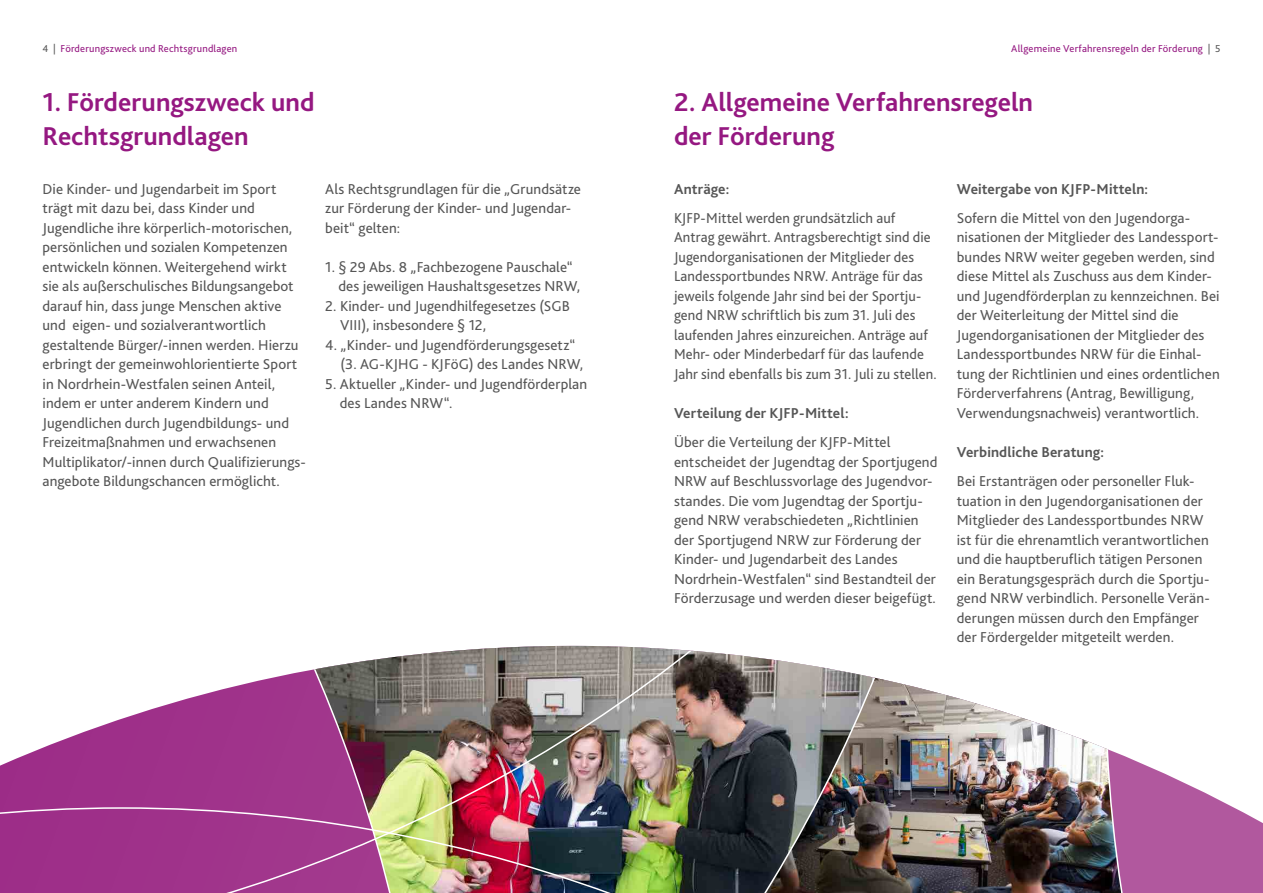
<style>
.page{position:relative;width:1263px;height:893px;background:#fff}
.page>*{position:absolute;margin:0;border:0;box-sizing:border-box;transform-origin:0 0}
.t1{font:700 27px/34.2px "Bliss 2";color:#951881}
.t2{font:15px/19.5px "Bliss 2";letter-spacing:.005em;color:#565656}
.t3{font:700 15px "Bliss 2";letter-spacing:.01em;color:#565656}
.t4{font:10.5px "Bliss 2";letter-spacing:.02em;color:#951881}
.s1{color:#565656}
</style>
<div class="page">
<img style="left:980px;top:704px;width:124px;height:103px">
<img style="left:0;top:646px;width:980px;height:161px">
<img style="left:0;top:807px;width:1104px;height:86px">
<svg style="left:1104px;top:747px;width:159px;height:146px"></svg>
<p class="t4" style="left:43px;top:42px;width:196px"><span class="s1">4 |</span> Förderungszweck und Rechtsgrundlagen</p>
<p class="t4" style="left:1011px;top:42px;width:211px">Allgemeine Verfahrensregeln der Förderung <span class="s1">| 5</span></p>
<h1 class="t1" style="left:43px;top:84px;width:274px">1. Förderungszweck und<br>Rechtsgrundlagen</h1>
<h1 class="t1" style="left:674px;top:84px;width:361px">2. Allgemeine Verfahrensregeln der Förderung</h1>
<p class="t2" style="left:325px;top:179px;width:257px">Als Rechtsgrundlagen für die „Grundsätze zur Förderung der Kinder- und Jugendar&shy;beit“ gelten:</p>
<p class="t2" style="left:338px;top:257px;width:243px;text-indent:-13px">1. § 29 Abs. 8 „Fachbezogene Pauschale“ des jeweiligen Haushaltsgesetzes NRW,</p>
<p class="t2" style="left:340px;top:296px;width:232px;text-indent:-15px">2. Kinder- und Jugendhilfegesetzes (SGB<br>VIII), insbesondere § 12,</p>
<p class="t2" style="left:340px;top:335px;width:244px;text-indent:-15px">4. „Kinder- und Jugendförderungsgesetz“ (3. AG-KJHG - KJFöG) des Landes NRW,</p>
<p class="t2" style="left:340px;top:374px;width:249px;text-indent:-14px">5. Aktueller „Kinder- und Jugendförderplan des Landes NRW“.</p>
<p class="t2" style="left:43px;top:179px;width:265px">Die Kinder- und Jugendarbeit im Sport trägt mit dazu bei, dass Kinder und Jugendliche ihre körperlich-motorischen, persönlichen und sozialen Kompetenzen entwickeln können. Weitergehend wirkt sie als außerschulisches Bildungsangebot darauf hin, dass junge Menschen aktive und eigen- und sozialverantwortlich gestaltende Bürger/-innen werden. Hierzu erbringt der gemeinwohlorientierte Sport in Nordrhein-Westfalen seinen Anteil, indem er unter anderem Kindern und Jugendlichen durch Jugendbildungs- und Freizeitmaßnahmen und erwachsenen Multiplikator/-innen durch Qualifizierungs&shy;angebote Bildungschancen ermöglicht.</p>
<p class="t3" style="left:674px;top:179px;width:57px">Anträge:</p>
<p class="t3" style="left:957px;top:179px;width:193px">Weitergabe von KJFP-Mitteln:</p>
<p class="t2" style="left:957px;top:208px;width:264px">Sofern die Mittel von den Jugendorga&shy;nisationen der Mitglieder des Landessport&shy;bundes NRW weiter gegeben werden, sind diese Mittel als Zuschuss aus dem Kinder&shy;und Jugendförderplan zu kennzeichnen. Bei der Weiterleitung der Mittel sind die Jugendorganisationen der Mitglieder des Landessportbundes NRW für die Einhal&shy;tung der Richtlinien und eines ordentlichen Förderverfahrens (Antrag, Bewilligung, Verwendungsnachweis) verantwortlich.</p>
<p class="t3" style="left:957px;top:443px;width:149px">Verbindliche Beratung:</p>
<p class="t2" style="left:957px;top:471px;width:254px">Bei Erstanträgen oder personeller Fluk-- tuation in den Jugendorganisationen der Mitglieder des Landessportbundes NRW ist für die ehrenamtlich verantwortlichen und die hauptberuflich tätigen Personen ein Beratungsgespräch durch die Sportju&shy;gend NRW verbindlich. Personelle Verän&shy;derungen müssen durch den Empfänger der Fördergelder mitgeteilt werden.</p>
<p class="t2" style="left:674px;top:208px;width:264px">KJFP-Mittel werden grundsätzlich auf Antrag gewährt. Antragsberechtigt sind die Jugendorganisationen der Mitglieder des Landessportbundes NRW. Anträge für das jeweils folgende Jahr sind bei der Sportju&shy;gend NRW schriftlich bis zum 31. Juli des laufenden Jahres einzureichen. Anträge auf Mehr- oder Minderbedarf für das laufende Jahr sind ebenfalls bis zum 31. Juli zu stellen.</p>
<p class="t3" style="left:674px;top:404px;width:176px">Verteilung der KJFP-Mittel:</p>
<p class="t2" style="left:674px;top:432px;width:265px">Über die Verteilung der KJFP-Mittel entscheidet der Jugendtag der Sportjugend NRW auf Beschlussvorlage des Jugendvor&shy;standes. Die vom Jugendtag der Sportju&shy;gend NRW verabschiedeten „Richtlinien der Sportjugend NRW zur Förderung der Kinder- und Jugendarbeit des Landes Nordrhein-Westfalen“ sind Bestandteil der Förderzusage und werden dieser beigefügt.</p>
</div>
